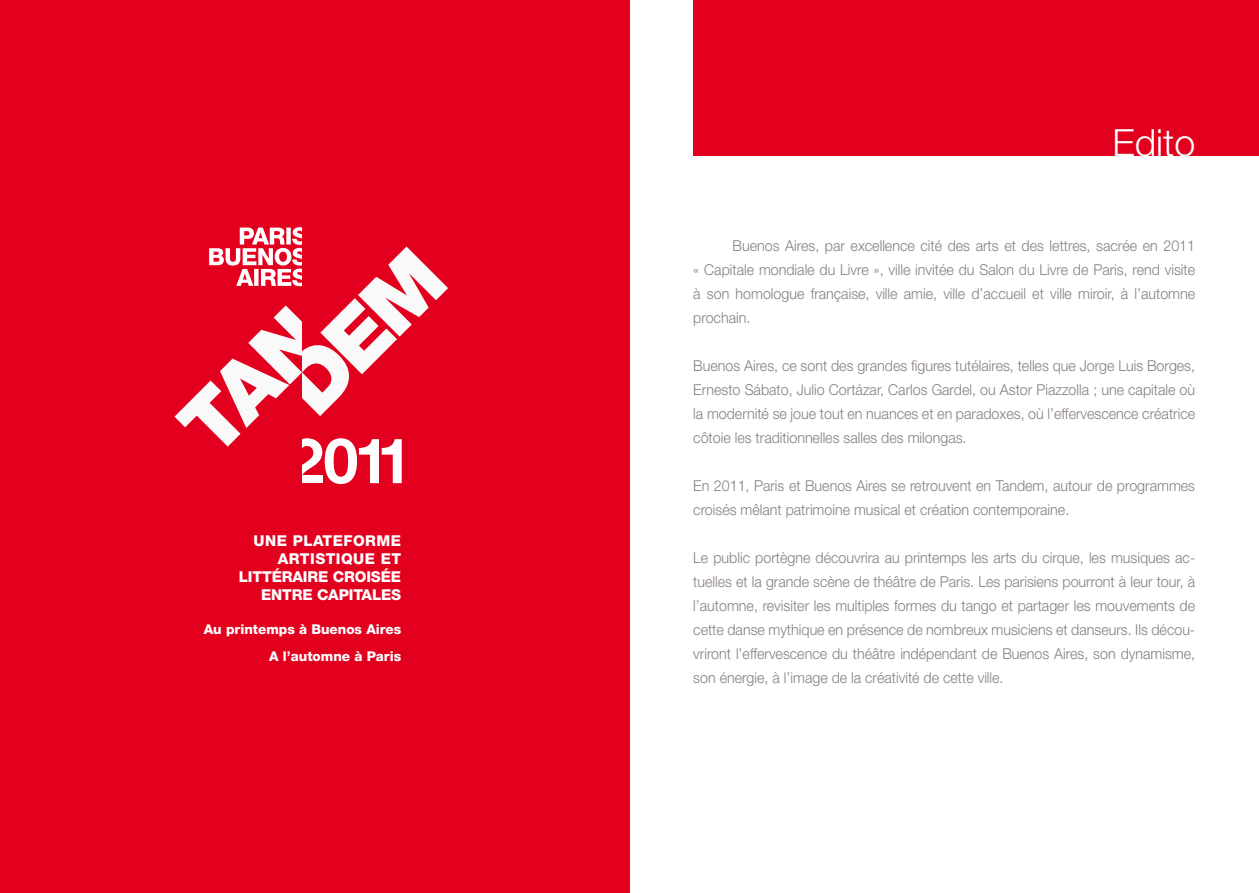
<style>
.page{position:relative;width:1259px;height:893px;background:#fff}
.page>*{position:absolute;margin:0;border:0;box-sizing:border-box;transform-origin:0 0}
.t1{font:300 37.5px "Helvetica Neue";color:#fff}
.t2{font:300 15px/24px "Helvetica Neue";color:#867f7c;text-align:justify;scale:.95 1}
.t3{font:800 15px/18px "Helvetica Neue";letter-spacing:-.01em;color:#fff;text-align:right}
.t4{font:800 13.5px/26.7px "Helvetica Neue";color:#fff;text-align:right}
</style>
<div class="page">
<div style="left:0;top:0;width:629px;height:893px;background:#e2001e"></div>
<svg style="left:174px;top:227px;width:274px;height:257px"></svg>
<div style="left:693px;top:0;width:565px;height:156px;background:#e2001e"></div>
<p class="t3" style="left:239px;top:531px;width:164px">UNE PLATEFORME<br>ARTISTIQUE ET<br>LITTÉRAIRE CROISÉE<br>ENTRE CAPITALES</p>
<p class="t4" style="left:204px;top:616px;width:199px">Au printemps à Buenos Aires<br>A l’automne à Paris</p>
<h1 class="t1" style="left:1112px;top:120px;width:84px">Edito</h1>
<p class="t2" style="left:693px;top:234px;width:530px;text-indent:39px">Buenos Aires, par excellence cité des arts et des lettres, sacrée en 2011 « Capitale mondiale du Livre », ville invitée du Salon du Livre de Paris, rend visite à son homologue française, ville amie, ville d’accueil et ville miroir, à l’automne prochain.</p>
<p class="t2" style="left:693px;top:354px;width:530px">Buenos Aires, ce sont des grandes figures tutélaires, telles que Jorge Luis Borges, Ernesto Sábato, Julio Cortázar, Carlos Gardel, ou Astor Piazzolla ; une capitale où la modernité se joue tout en nuances et en paradoxes, où l’effervescence créatrice côtoie les traditionnelles salles des milongas.</p>
<p class="t2" style="left:693px;top:474px;width:530px">En 2011, Paris et Buenos Aires se retrouvent en Tandem, autour de programmes croisés mêlant patrimoine musical et création contemporaine.</p>
<p class="t2" style="left:693px;top:546px;width:530px">Le public portègne découvrira au printemps les arts du cirque, les musiques ac&shy;tuelles et la grande scène de théâtre de Paris. Les parisiens pourront à leur tour, à l’automne, revisiter les multiples formes du tango et partager les mouvements de cette danse mythique en présence de nombreux musiciens et danseurs. Ils décou&shy;vriront l’effervescence du théâtre indépendant de Buenos Aires, son dynamisme, son énergie, à l’image de la créativité de cette ville.</p>
</div>
